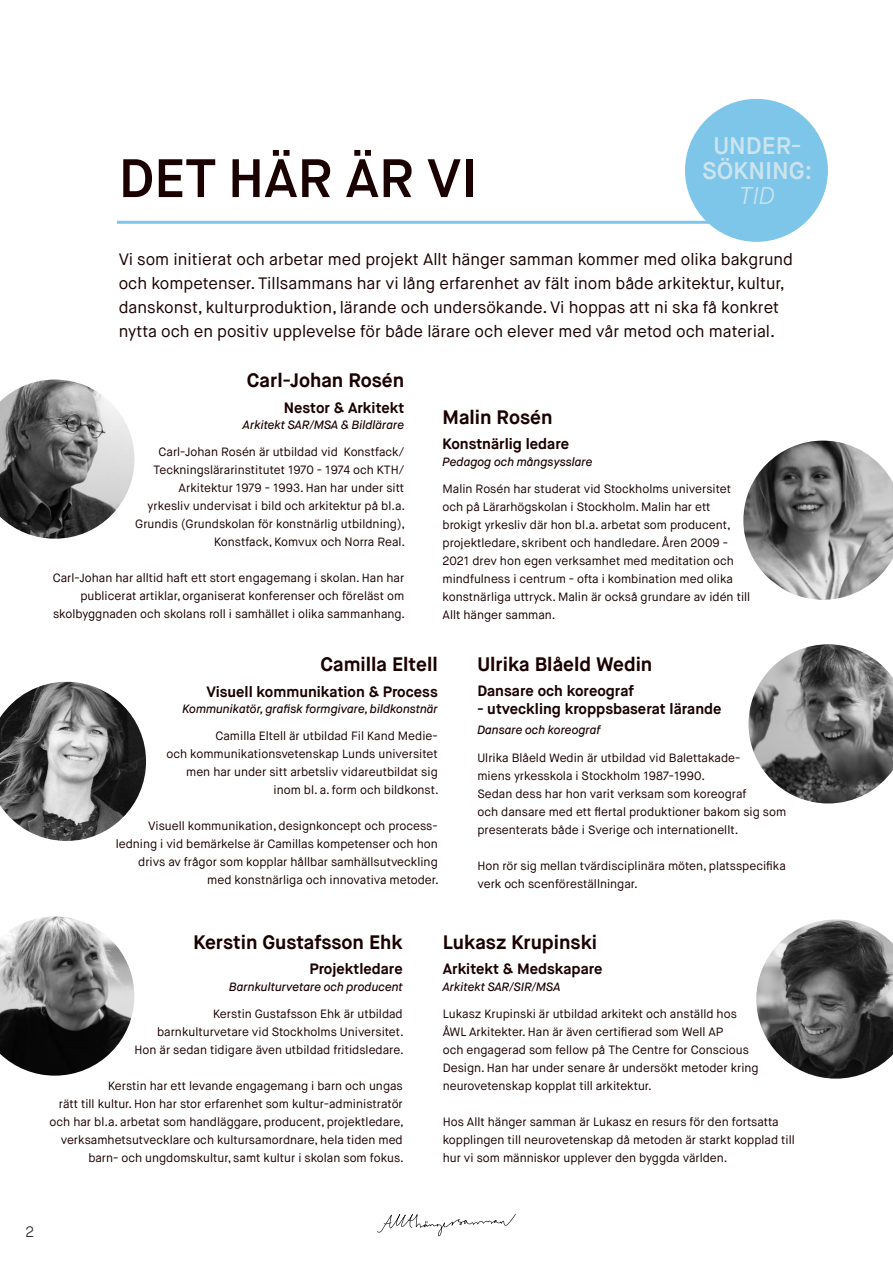
<style>
.page{position:relative;width:893px;height:1263px;background:#fff}
.page>*{position:absolute;margin:0;border:0;box-sizing:border-box;transform-origin:0 0}
.t1{font:600 54px "Maison Neue";color:#1b0000}
.t2{font:600 24.15px/24.6px "Maison Neue";color:#cbe4ee;text-align:center}
.t3{font:italic 300 24.15px "Maison Neue";color:#cbe4ee}
.t4{font:700 19.5px "Maison Neue";color:#1b0000}
.t5{font:16.5px/24px "Maison Neue";color:#1b0000}
.t6{font:700 15px "Maison Neue";color:#1b0000}
.t7{font:300 15px "Maison Neue";color:#231f20}
.t8{font:12px/18px "Maison Neue";color:#1b0000;text-align:right}
.t9{font:italic 500 12px "Maison Neue";color:#1b0000}
</style>
<div class="page">
<svg style="left:377px;top:1213px;width:139px;height:23px"></svg>
<hr style="left:117px;top:221px;width:675px;height:3px;background:#7ec5ea">
<div style="left:685px;top:99px;width:143px;height:143px;background:#7ec5ea;border-radius:50%"></div>
<img style="left:0;top:380px;width:134px;height:159px">
<img style="left:748px;top:644px;width:145px;height:159px">
<img style="left:0;top:916px;width:134px;height:160px">
<img style="left:0;top:682px;width:146px;height:159px">
<img style="left:743px;top:441px;width:150px;height:159px">
<img style="left:756px;top:919px;width:137px;height:159px">
<p class="t1" style="left:119px;top:144px;width:360px">DET HÄR ÄR VI</p>
<h2 class="t2" style="left:702px;top:134px;width:112px">UNDER-<br>SÖKNING:</h2>
<h2 class="t3" style="left:739px;top:180px;width:37px">TID</h2>
<p class="t5" style="left:119px;top:247px;width:676px">Vi som initierat och arbetar med projekt Allt hänger samman kommer med olika bakgrund och kompetenser. Tillsammans har vi lång erfarenhet av fält inom både arkitektur, kultur, danskonst, kulturproduktion, lärande och undersökande. Vi hoppas att ni ska få konkret nytta och en positiv upplevelse för både lärare och elever med vår metod och material.</p>
<p class="t4" style="left:247px;top:368px;width:159px">Carl-Johan Rosén</p>
<p class="t6" style="left:284px;top:398px;width:122px">Nestor &amp; Arkitekt</p>
<p class="t9" style="left:243px;top:418px;width:163px">Arkitekt SAR/MSA &amp; Bildlärare</p>
<p class="t8" style="left:135px;top:443px;width:272px">Carl-Johan Rosén är utbildad vid Konstfack/ Teckningslärarinstitutet 1970 - 1974 och KTH/ Arkitektur 1979 - 1993. Han har under sitt yrkesliv undervisat i bild och arkitektur på bl.a.<br>Grundis (Grundskolan för konstnärlig utbildning), Konstfack, Komvux och Norra Real.</p>
<p class="t8" style="left:53px;top:569px;width:354px">Carl-Johan har alltid haft ett stort engagemang i skolan. Han har publicerat artiklar, organiserat konferenser och föreläst om skolbyggnaden och skolans roll i samhället i olika sammanhang.</p>
<p class="t4" style="left:477px;top:652px;width:177px">Ulrika Blåeld Wedin</p>
<p class="t6" style="left:477px;top:682px;width:158px">Dansare och koreograf</p>
<p class="t6" style="left:477px;top:700px;width:246px">- utveckling kroppsbaserat lärande</p>
<p class="t9" style="left:477px;top:722px;width:125px">Dansare och koreograf</p>
<p class="t8" style="left:477px;top:749px;width:310px;text-align:left">Ulrika Blåeld Wedin är utbildad vid Balettakade-<br>miens yrkesskola i Stockholm 1987-1990.<br>Sedan dess har hon varit verksam som koreograf<br>och dansare med ett flertal produktioner bakom sig som presenterats både i Sverige och internationellt.</p>
<p class="t8" style="left:477px;top:857px;width:310px;text-align:left">Hon rör sig mellan tvärdisciplinära möten, platsspecifika verk och scenföreställningar.</p>
<p class="t4" style="left:442px;top:404px;width:111px">Malin Rosén</p>
<p class="t6" style="left:442px;top:434px;width:128px">Konstnärlig ledare</p>
<p class="t9" style="left:442px;top:454px;width:152px">Pedagog och mångsysslare</p>
<p class="t8" style="left:442px;top:480px;width:309px;text-align:left">Malin Rosén har studerat vid Stockholms universitet och på Lärarhögskolan i Stockholm. Malin har ett brokigt yrkesliv där hon bl.a. arbetat som producent, projektledare, skribent och handledare. Åren 2009 - 2021 drev hon egen verksamhet med meditation och mindfulness i centrum - ofta i kombination med olika konstnärliga uttryck. Malin är också grundare av idén till Allt hänger samman.</p>
<p class="t4" style="left:320px;top:652px;width:119px">Camilla Eltell</p>
<p class="t6" style="left:206px;top:682px;width:233px">Visuell kommunikation &amp; Process</p>
<p class="t9" style="left:182px;top:701px;width:257px">Kommunikatör, grafisk formgivare, bildkonstnär</p>
<p class="t8" style="left:167px;top:727px;width:274px">Camilla Eltell är utbildad Fil Kand Medie-<br>och kommunikationsvetenskap Lunds universitet men har under sitt arbetsliv vidareutbildat sig inom bl. a. form och bildkonst.</p>
<p class="t8" style="left:116px;top:817px;width:325px">Visuell kommunikation, designkoncept och process&shy;ledning i vid bemärkelse är Camillas kompetenser och hon drivs av frågor som kopplar hållbar samhällsutveckling med konstnärliga och innovativa metoder.</p>
<p class="t4" style="left:194px;top:929px;width:211px">Kerstin Gustafsson Ehk</p>
<p class="t6" style="left:310px;top:959px;width:95px">Projektledare</p>
<p class="t9" style="left:229px;top:979px;width:175px">Barnkulturvetare och producent</p>
<p class="t8" style="left:135px;top:1004px;width:271px">Kerstin Gustafsson Ehk är utbildad barnkulturvetare vid Stockholms Universitet.<br>Hon är sedan tidigare även utbildad fritidsledare.</p>
<p class="t8" style="left:50px;top:1076px;width:356px">Kerstin har ett levande engagemang i barn och ungas<br>rätt till kultur. Hon har stor erfarenhet som kultur-administratör och har bl.a. arbetat som handläggare, producent, projektledare, verksamhetsutvecklare och kultursamordnare, hela tiden med barn- och ungdomskultur, samt kultur i skolan som fokus.</p>
<p class="t4" style="left:443px;top:929px;width:156px">Lukasz Krupinski</p>
<p class="t6" style="left:443px;top:959px;width:161px">Arkitekt &amp; Medskapare</p>
<p class="t9" style="left:443px;top:979px;width:119px">Arkitekt SAR/SIR/MSA</p>
<p class="t8" style="left:443px;top:1005px;width:318px;text-align:left">Lukasz Krupinski är utbildad arkitekt och anställd hos ÅWL Arkitekter. Han är även certifierad som Well AP<br>och engagerad som fellow på The Centre for Conscious Design. Han har under senare år undersökt metoder kring neurovetenskap kopplat till arkitektur.</p>
<p class="t8" style="left:443px;top:1113px;width:354px;text-align:left">Hos Allt hänger samman är Lukasz en resurs för den fortsatta kopplingen till neurovetenskap då metoden är starkt kopplad till hur vi som människor upplever den byggda världen.</p>
<p class="t7" style="left:26px;top:1222px;width:10px">2</p>
</div>
